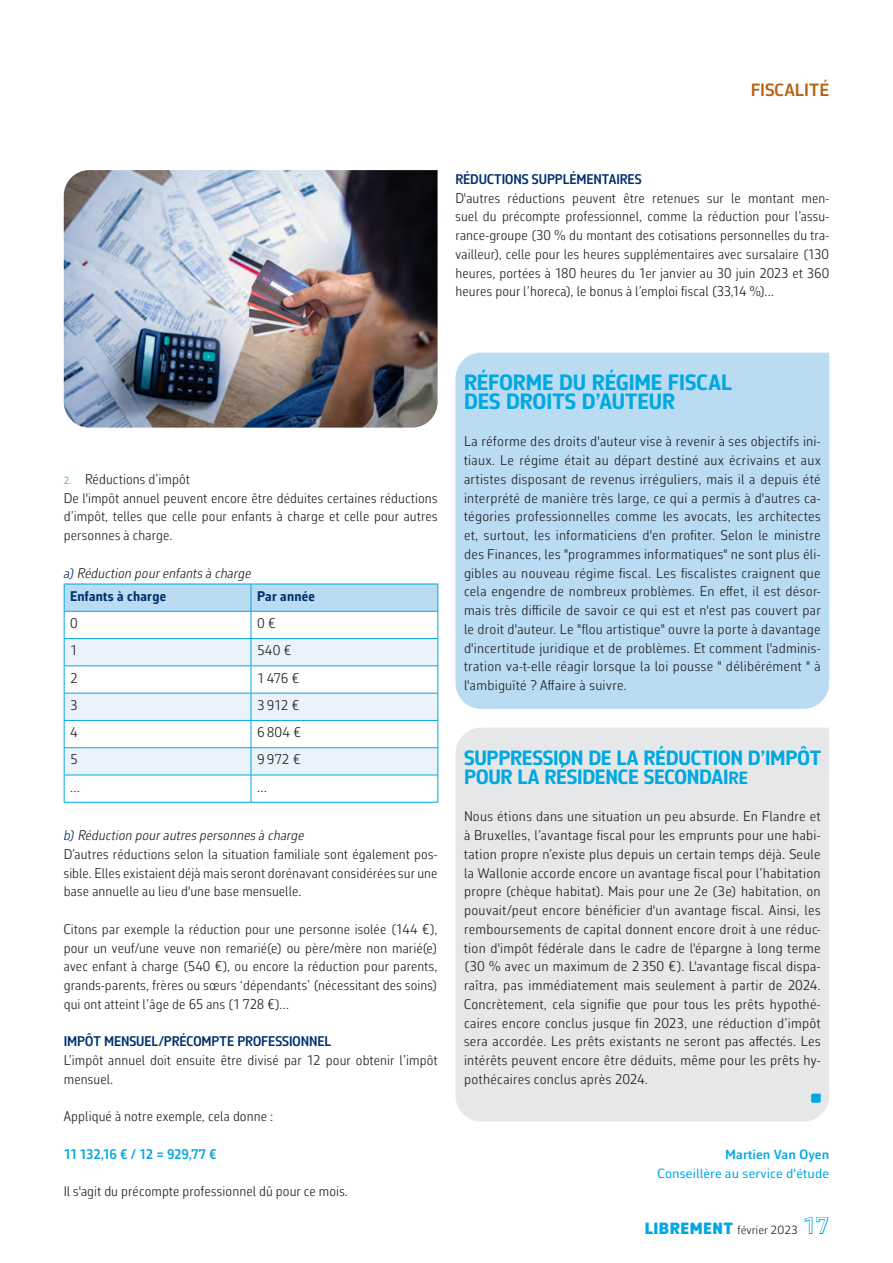
<style>
.page{position:relative;width:893px;height:1263px;background:#fff}
.page>*{position:absolute;margin:0;border:0;box-sizing:border-box;transform-origin:0 0}
.titel_klein_zwaar{font:700 22.5px "Corbeau Con Pro";color:#00a8e2}
.titel_klein_zwaar-2{font:700 21px "Corbeau Con Pro";letter-spacing:-.01em;color:#00a8e2}
.t1{font:600 18px "Corbeau Pro";color:#b66211}
.body_zonder_initiaal{font:300 14.25px/18.8px "Corbeau Con Pro";letter-spacing:.015em;color:#231f20;text-align:justify}
.body_zonder_initiaal-2{font:italic 300 14.25px "Corbeau Con Pro";letter-spacing:.005em;color:#231f20}
.tussentitel_1{font:600 14.25px "Corbeau Con Pro";color:#00306d}
.body_zonder_initiaal-3{font:700 14.25px "Corbeau Con Pro";letter-spacing:.02em;color:#00306d}
.tussentitel_2{font:600 14.25px "Corbeau Con Pro";letter-spacing:-.045em;color:#00a8e2}
.auteur{font:13.5px "Corbeau Pro";letter-spacing:.01em;color:#00a8e2}
.auteur-2{font:600 13.5px "Corbeau Pro";letter-spacing:.01em;color:#00a8e2}
.t2{font:300 12px "Corbeau Pro";color:#231f20}
.s1{font-size:10.5px;color:#00a8e2}
.s2{color:#00306d}
.s3{font-size:18px}
.s4{font-weight:900;font-size:16.5px;color:#00a8e2}
.s5{font-weight:400;font-size:22.5px;color:#00a8e2}
</style>
<div class="page">
<div style="left:455px;top:353px;width:374px;height:356px;background:#b9dcf3"></div>
<div style="left:455px;top:728px;width:374px;height:393px;background:#e6e7e9"></div>
<svg style="left:64px;top:584px;width:374px;height:218px"></svg>
<hr style="left:64px;top:802px;width:187px;height:1px;background:#00a8e2">
<hr style="left:251px;top:802px;width:187px;height:1px;background:#00a8e2">
<svg style="left:811px;top:1094px;width:10px;height:9px"></svg>
<img style="left:64px;top:170px;width:374px;height:258px">
<p class="t1" style="left:751px;top:78px;width:80px">FISCALITÉ</p>
<p class="tussentitel_1" style="left:455px;top:169px;width:188px">RÉDUCTIONS SUPPLÉMENTAIRES</p>
<p class="body_zonder_initiaal" style="left:455px;top:188px;width:375px">D'autres réductions peuvent être retenues sur le montant men&shy;suel du précompte professionnel, comme la réduction pour l’assu&shy;rance-groupe (30 % du montant des cotisations personnelles du tra&shy;vailleur), celle pour les heures supplémentaires avec sursalaire (130 heures, portées à 180 heures du 1er janvier au 30 juin 2023 et 360 heures pour l’horeca), le bonus à l’emploi fiscal (33,14 %)…</p>
<p class="body_zonder_initiaal" style="left:64px;top:469px;width:127px"><span class="s1">2.</span> Réductions d’impôt</p>
<p class="body_zonder_initiaal" style="left:64px;top:488px;width:375px">De l'impôt annuel peuvent encore être déduites certaines réductions d’impôt, telles que celle pour enfants à charge et celle pour autres personnes à charge.</p>
<p class="body_zonder_initiaal-2" style="left:64px;top:563px;width:189px"><span class="s2">a)</span> Réduction pour enfants à charge</p>
<p class="body_zonder_initiaal-3" style="left:70px;top:586px;width:97px">Enfants à charge</p>
<p class="body_zonder_initiaal-3" style="left:257px;top:586px;width:59px">Par année</p>
<p class="body_zonder_initiaal" style="left:70px;top:614px;width:9px">0</p>
<p class="body_zonder_initiaal" style="left:257px;top:614px;width:20px">0 €</p>
<p class="body_zonder_initiaal" style="left:70px;top:641px;width:9px">1</p>
<p class="body_zonder_initiaal" style="left:257px;top:641px;width:36px">540 €</p>
<p class="body_zonder_initiaal" style="left:70px;top:668px;width:9px">2</p>
<p class="body_zonder_initiaal" style="left:257px;top:668px;width:44px">1 476 €</p>
<p class="body_zonder_initiaal" style="left:70px;top:695px;width:9px">3</p>
<p class="body_zonder_initiaal" style="left:257px;top:695px;width:44px">3 912 €</p>
<p class="body_zonder_initiaal" style="left:70px;top:723px;width:9px">4</p>
<p class="body_zonder_initiaal" style="left:257px;top:723px;width:46px">6 804 €</p>
<p class="body_zonder_initiaal" style="left:70px;top:750px;width:9px">5</p>
<p class="body_zonder_initiaal" style="left:257px;top:750px;width:45px">9 972 €</p>
<p class="body_zonder_initiaal" style="left:70px;top:777px;width:11px">…</p>
<p class="body_zonder_initiaal" style="left:257px;top:777px;width:11px">…</p>
<p class="body_zonder_initiaal-2" style="left:64px;top:826px;width:242px"><span class="s2">b)</span> Réduction pour autres personnes à charge</p>
<p class="body_zonder_initiaal" style="left:64px;top:844px;width:375px">D’autres réductions selon la situation familiale sont également pos&shy;sible. Elles existaient déjà mais seront dorénavant considérées sur une base annuelle au lieu d'une base mensuelle.</p>
<p class="body_zonder_initiaal" style="left:64px;top:919px;width:375px">Citons par exemple la réduction pour une personne isolée (144 €), pour un veuf/une veuve non remarié(e) ou père/mère non marié(e) avec enfant à charge (540 €), ou encore la réduction pour parents, grands-parents, frères ou sœurs ‘dépendants’ (nécessitant des soins) qui ont atteint l’âge de 65 ans (1728 €)…</p>
<p class="tussentitel_1" style="left:64px;top:1032px;width:269px">IMPÔT MENSUEL/PRÉCOMPTE PROFESSIONNEL</p>
<p class="body_zonder_initiaal" style="left:64px;top:1051px;width:375px">L’impôt annuel doit ensuite être divisé par 12 pour obtenir l’impôt mensuel.</p>
<p class="body_zonder_initiaal" style="left:64px;top:1107px;width:211px">Appliqué à notre exemple, cela donne :</p>
<p class="tussentitel_2" style="left:64px;top:1144px;width:154px">11 132,16 € / 12 = 929,77 €</p>
<p class="body_zonder_initiaal" style="left:64px;top:1182px;width:286px">Il s'agit du précompte professionnel dû pour ce mois.</p>
<p class="titel_klein_zwaar" style="left:464px;top:367px;width:269px">RÉFORME DU RÉGIME FISCAL</p>
<p class="titel_klein_zwaar" style="left:464px;top:386px;width:213px">DES DROITS D’AUTEUR</p>
<p class="body_zonder_initiaal" style="left:464px;top:432px;width:358px">La réforme des droits d'auteur vise à revenir à ses objectifs ini&shy;tiaux. Le régime était au départ destiné aux écrivains et aux artistes disposant de revenus irréguliers, mais il a depuis été interprété de manière très large, ce qui a permis à d'autres ca&shy;tégories professionnelles comme les avocats, les architectes et, surtout, les informaticiens d'en profiter. Selon le ministre des Finances, les "programmes informatiques" ne sont plus éli&shy;gibles au nouveau régime fiscal. Les fiscalistes craignent que cela engendre de nombreux problèmes. En effet, il est désor&shy;mais très difficile de savoir ce qui est et n'est pas couvert par le droit d'auteur. Le "flou artistique" ouvre la porte à davantage d'incertitude juridique et de problèmes. Et comment l'adminis&shy;tration va-t-elle réagir lorsque la loi pousse " délibérément " à l'ambiguïté ? Affaire à suivre.</p>
<p class="titel_klein_zwaar-2" style="left:464px;top:744px;width:359px">SUPPRESSION DE LA RÉDUCTION D’IMPÔT</p>
<p class="titel_klein_zwaar-2" style="left:464px;top:763px;width:285px">POUR LA RÉSIDENCE SECONDAI<span class="s3">RE</span></p>
<p class="body_zonder_initiaal" style="left:464px;top:807px;width:358px">Nous étions dans une situation un peu absurde. En Flandre et à Bruxelles, l’avantage fiscal pour les emprunts pour une habi&shy;tation propre n’existe plus depuis un certain temps déjà. Seule la Wallonie accorde encore un avantage fiscal pour l’habitation propre (chèque habitat). Mais pour une 2e (3e) habitation, on pouvait/peut encore bénéficier d'un avantage fiscal. Ainsi, les remboursements de capital donnent encore droit à une réduc&shy;tion d'impôt fédérale dans le cadre de l'épargne à long terme (30 % avec un maximum de 2 350 €). L'avantage fiscal dispa&shy;raîtra, pas immédiatement mais seulement à partir de 2024.<br>Concrètement, cela signifie que pour tous les prêts hypothé&shy;caires encore conclus jusque fin 2023, une réduction d’impôt sera accordée. Les prêts existants ne seront pas affectés. Les intérêts peuvent encore être déduits, même pour les prêts hy&shy;pothécaires conclus après 2024.</p>
<p class="auteur-2" style="left:725px;top:1145px;width:106px">Martien Van Oyen</p>
<p class="auteur" style="left:658px;top:1164px;width:173px">Conseillère au service d'étude</p>
<p class="t2" style="left:645px;top:1222px;width:186px"><span class="s4">LIBREMENT</span> février 2023 <span class="s5">17</span></p>
</div>
